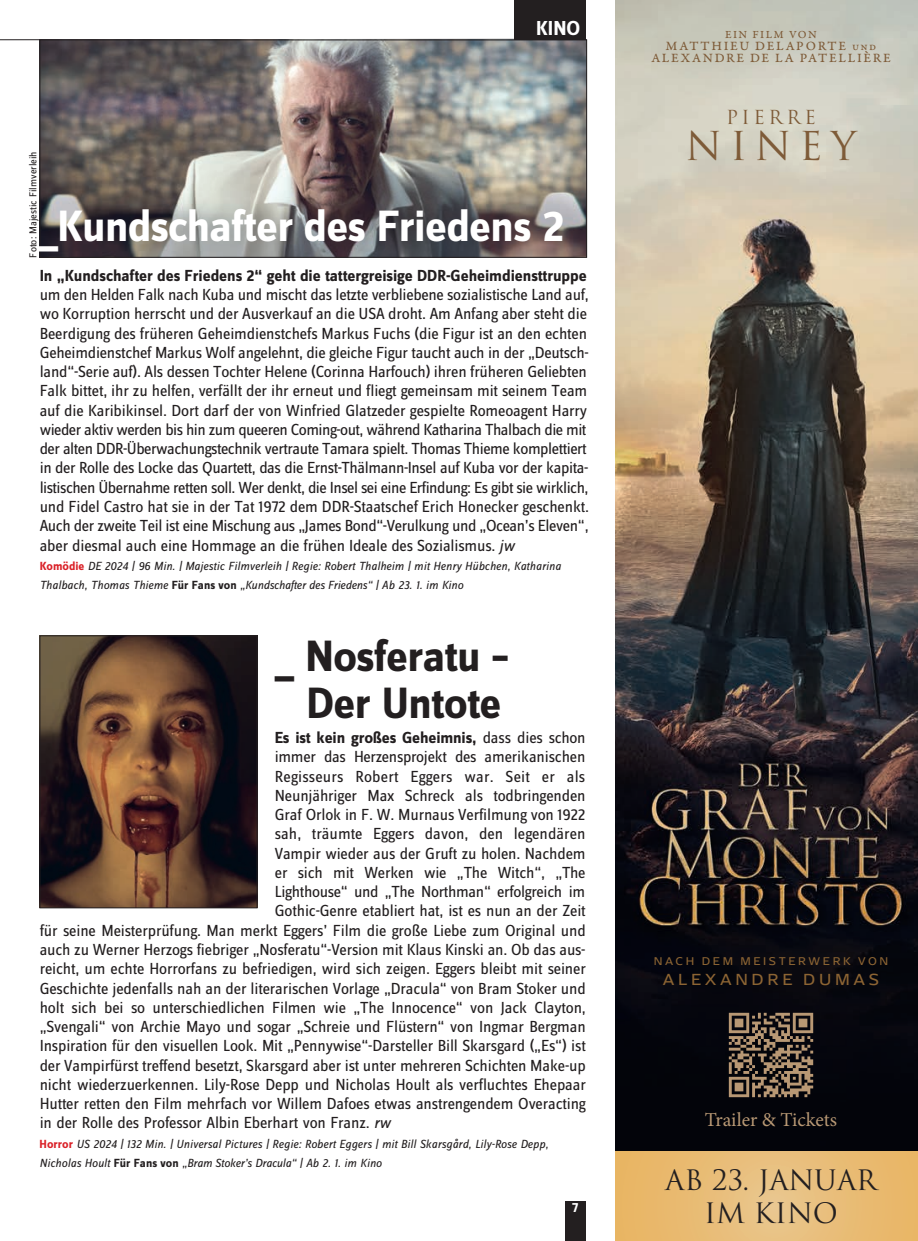
<style>
.page{position:relative;width:918px;height:1241px;background:#fff}
.page>*{position:absolute;margin:0;border:0;box-sizing:border-box;transform-origin:0 0}
.t1{font:700 45.5px "Zine Sans Dis OT";letter-spacing:-.015em;color:#fff}
.t2{font:700 45.5px/47.2px "Zine Sans Dis OT";letter-spacing:-.015em;color:#231f20;text-align:center}
.t3{font:38.68px "Trajan Pro 3";letter-spacing:.2em;color:#7e5b38}
.t4{font:27.47px/32.9px "Trajan Pro 3";color:#231f20;text-align:center}
.t5{font:700 21px "Zine Sans Dis OT";color:#fff}
.t6{font:19.78px "Minion Pro";color:#b89874}
.t7{font:18.72px "Trajan Pro 3";letter-spacing:.2em;color:#7e5b38}
.t8{font:16.8px "Arpona Sans";letter-spacing:.22em;color:#8c6433}
.t9{font:16.62px/19.2px "Zine Sans Dis OT";letter-spacing:-.01em;color:#231f20}
.t10{font:700 16.62px "Zine Sans Dis OT";letter-spacing:-.005em;color:#231f20}
.t11{font:16.62px "Zine Sans Dis OT";letter-spacing:.01em;color:#231f20}
.t12{font:700 14px "Zine Sans Dis OT";color:#fff}
.t13{font:13.3px/11.9px "Garamond Premr Pro Capt";letter-spacing:.13em;color:#7e5b38;text-align:center}
.t14{font:italic 12.25px/19.2px "Zine Sans Dis OT";color:#231f20}
.t15{font:11.72px "Arpona Sans";letter-spacing:.22em;color:#8c6433}
.t16{font:11.55px "Garamond Premr Pro Capt";letter-spacing:.12em;color:#7e5b38}
.t17{font:10.5px "Zine Sans Dis OT";color:#231f20}
.s1{font-style:italic}
.s2{font-weight:700;font-style:normal;color:#da2128}
.s3{font-weight:700;font-style:normal}
.s4{font-weight:400}
.s5{font-size:11.55px}
</style>
<div class="page">
<hr style="left:0;top:39px;width:579px;height:1px;background:#231f20">
<div style="left:565px;top:1201px;width:20px;height:39px;background:#231f20"></div>
<img style="left:42px;top:42px;width:543px;height:213px">
<div style="left:40px;top:40px;width:547px;height:217px;border:1px solid #231f20"></div>
<img style="left:615px;top:0;width:303px;height:1151px">
<svg style="left:615px;top:1151px;width:303px;height:89px;background:#e8bb75"></svg>
<svg style="left:729px;top:1012px;width:84px;height:84px;background:#5c4d3f"></svg>
<div style="left:513px;top:0;width:72px;height:40px;background:#231f20"></div>
<img style="left:42px;top:637px;width:213px;height:268px">
<div style="left:40px;top:635px;width:217px;height:272px;border:1px solid #231f20"></div>
<p class="t5" style="left:536px;top:20px;width:46px">KINO</p>
<p class="t17" style="left:29px;top:257px;width:108px;rotate:-90deg">Foto: Majestic Filmverleih</p>
<h1 class="t1" style="left:39px;top:209px;width:527px">_Kundschafter des Friedens 2</h1>
<p class="t10" style="left:40px;top:269px;width:548px">In „Kundschafter des Friedens 2“ geht die tattergreisige DDR-Geheimdiensttruppe</p>
<p class="t9" style="left:40px;top:286px;width:551px">um den Helden Falk nach Kuba und mischt das letzte verbliebene sozialistische Land auf, wo Korruption herrscht und der Ausverkauf an die USA droht. Am Anfang aber steht die Beerdigung des früheren Geheimdienstchefs Markus Fuchs (die Figur ist an den echten Geheimdienstchef Markus Wolf angelehnt, die gleiche Figur taucht auch in der „Deutsch&shy;land“-Serie auf). Als dessen Tochter Helene (Corinna Harfouch) ihren früheren Geliebten Falk bittet, ihr zu helfen, verfällt der ihr erneut und fliegt gemeinsam mit seinem Team auf die Karibikinsel. Dort darf der von Winfried Glatzeder gespielte Romeoagent Harry wieder aktiv werden bis hin zum queeren Coming-out, während Katharina Thalbach die mit der alten DDR-Überwachungstechnik vertraute Tamara spielt. Thomas Thieme komplettiert in der Rolle des Locke das Quartett, das die Ernst-Thälmann-Insel auf Kuba vor der kapita&shy;listischen Übernahme retten soll. Wer denkt, die Insel sei eine Erfindung: Es gibt sie wirklich, und Fidel Castro hat sie in der Tat 1972 dem DDR-Staatschef Erich Honecker geschenkt.<br>Auch der zweite Teil ist eine Mischung aus „James Bond“-Verulkung und „Ocean’s Eleven“, aber diesmal auch eine Hommage an die frühen Ideale des Sozialismus. <span class="s1">jw</span></p>
<p class="t14" style="left:40px;top:557px;width:523px"><span class="s2">Komödie</span> DE 2024 | 96 Min. | Majestic Filmverleih | Regie: Robert Thalheim | mit Henry Hübchen, Katharina<br>Thalbach, Thomas Thieme <span class="s3">Für Fans von</span> „Kundschafter des Friedens“ | Ab 23. 1. im Kino</p>
<h1 class="t2" style="left:275px;top:636px;width:236px">_ Nosferatu –<br>Der Untote</h1>
<p class="t10" style="left:275px;top:731px;width:312px">Es ist kein großes Geheimnis, <span class="s4">dass dies schon</span></p>
<p class="t9" style="left:275px;top:748px;width:312px">immer das Herzens projekt des amerikanischen</p>
<p class="t11" style="left:275px;top:770px;width:312px">Regisseurs Robert Eggers war. Seit er als</p>
<p class="t9" style="left:275px;top:787px;width:312px">Neunjähriger Max Schreck als todbringenden</p>
<p class="t9" style="left:275px;top:806px;width:312px">Graf Orlok in F. W. Murnaus Verfilmung von 1922</p>
<p class="t9" style="left:275px;top:825px;width:312px">sah, träumte Eggers davon, den legendären</p>
<p class="t9" style="left:275px;top:844px;width:312px">Vampir wieder aus der Gruft zu holen. Nachdem</p>
<p class="t9" style="left:275px;top:864px;width:312px">er sich mit Werken wie „The Witch“, „The</p>
<p class="t9" style="left:275px;top:883px;width:312px">Lighthouse“ und „The Northman“ erfolgreich im</p>
<p class="t9" style="left:275px;top:902px;width:312px">Gothic-Genre etabliert hat, ist es nun an der Zeit</p>
<p class="t9" style="left:40px;top:921px;width:548px">für seine Meisterprüfung. Man merkt Eggers’ Film die große Liebe zum Original und</p>
<p class="t9" style="left:40px;top:941px;width:547px">auch zu Werner Herzogs fiebriger „Nosferatu“-Version mit Klaus Kinski an. Ob das aus-</p>
<p class="t9" style="left:40px;top:960px;width:548px">reicht, um echte Horrorfans zu befriedigen, wird sich zeigen. Eggers bleibt mit seiner</p>
<p class="t9" style="left:40px;top:979px;width:548px">Geschichte jedenfalls nah an der literarischen Vorlage „Dracula“ von Bram Stoker und</p>
<p class="t9" style="left:40px;top:998px;width:548px">holt sich bei so unterschiedlichen Filmen wie „The Innocence“ von Jack Clayton,</p>
<p class="t9" style="left:40px;top:1018px;width:547px">„Svengali“ von Archie Mayo und sogar „Schreie und Flüstern“ von Ingmar Bergman</p>
<p class="t9" style="left:40px;top:1037px;width:548px">Inspiration für den visuellen Look. Mit „Pennywise“-Darsteller Bill Skarsgard („Es“) ist</p>
<p class="t9" style="left:40px;top:1056px;width:548px">der Vampirfürst treffend besetzt, Skarsgard aber ist unter mehreren Schichten Make-up</p>
<p class="t9" style="left:40px;top:1075px;width:548px">nicht wiederzuerkennen. Lily-Rose Depp und Nicholas Hoult als verfluchtes Ehepaar</p>
<p class="t9" style="left:40px;top:1095px;width:548px">Hutter retten den Film mehrfach vor Willem Dafoes etwas anstrengendem Overacting</p>
<p class="t9" style="left:40px;top:1114px;width:353px">in der Rolle des Professor Albin Eberhart von Franz. <span class="s1">rw</span></p>
<p class="t14" style="left:40px;top:1134px;width:510px"><span class="s2">Horror</span> US 2024 | 132 Min. | Universal Pictures | Regie: Robert Eggers | mit Bill Skarsgård, Lily-Rose Depp,<br>Nicholas Hoult <span class="s3">Für Fans von</span> „Bram Stoker’s Dracula“ | Ab 2. 1. im Kino</p>
<p class="t12" style="left:572px;top:1202px;width:8px">7</p>
<p class="t16" style="left:725px;top:27px;width:93px">EIN FILM VON</p>
<p class="t13" style="left:651px;top:40px;width:241px">MATTHIEU DELAPORTE <span class="s5">und<br></span>ALEXANDRE DE LA PATELLIÈRE</p>
<p class="t7" style="left:726px;top:107px;width:91px">PIERRE</p>
<h2 class="t3" style="left:685px;top:124px;width:172px">NINEY</h2>
<p class="t15" style="left:654px;top:956px;width:236px">NACH DEM MEISTERWERK VON</p>
<p class="t8" style="left:663px;top:973px;width:218px">ALEXANDRE DUMAS</p>
<p class="t6" style="left:705px;top:1106px;width:134px">Trailer &amp; Tickets</p>
<h3 class="t4" style="left:665px;top:1164px;width:213px">AB 23. JANUAR<br>IM KINO</h3>
</div>
